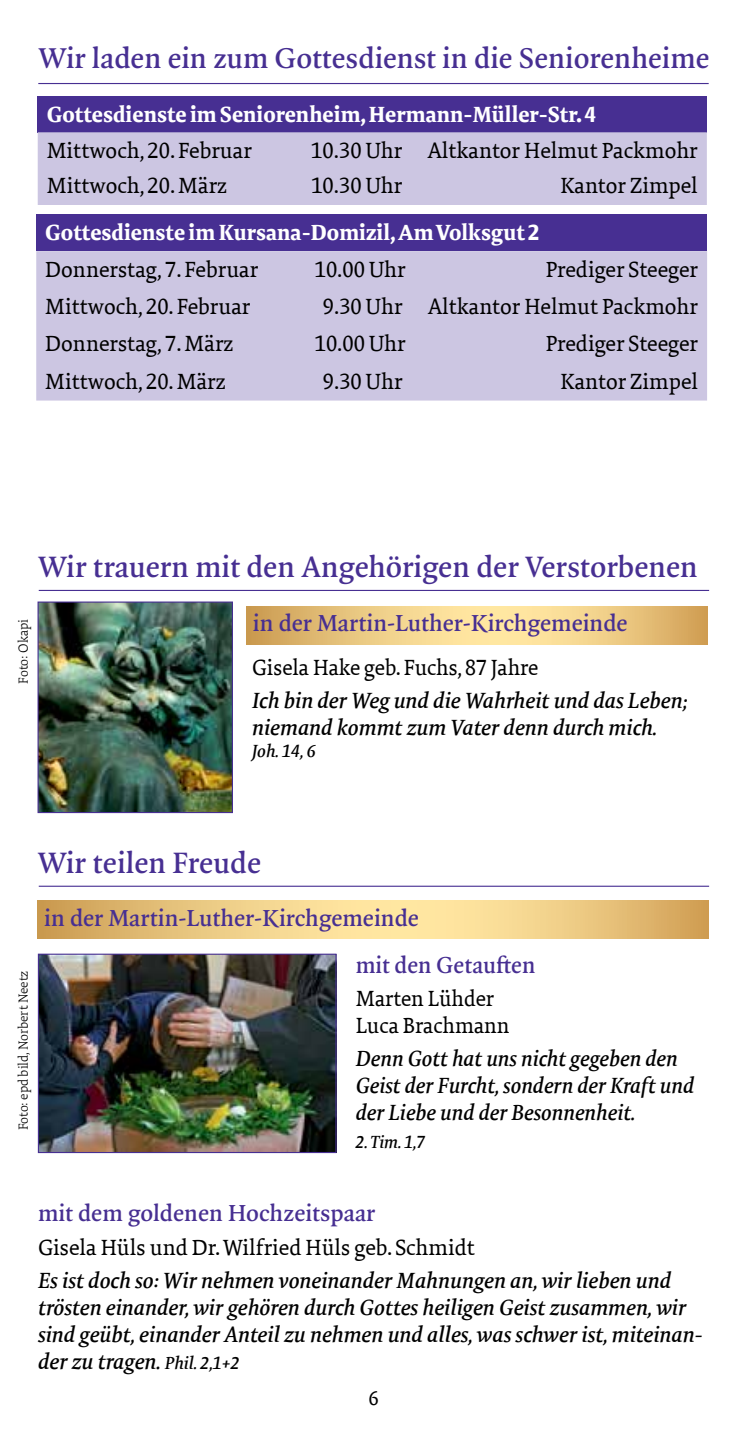
<style>
.page{position:relative;width:747px;height:1436px;background:#fff}
.page>*{position:absolute;margin:0;border:0;box-sizing:border-box;transform-origin:0 0}
.t1{font:600 31.5px "Quadraat OT";color:#472f92}
.t2{font:600 30.6px "Quadraat OT";color:#472f92}
.t3{font:600 24.75px/46.8px "Quadraat OT";color:#472f92}
.t4{font:italic 500 22.5px/27px "Tundra Offc";color:#000}
.t5{font:22.5px/27px "Tundra Offc";color:#000}
.t6{font:700 22.5px "Tundra Offc";color:#fff}
.t7{font:20.25px "Tundra Offc";color:#000}
.t8{font:italic 500 18px "Tundra Offc";color:#000}
.t9{font:300 expanded 13.5px "Tundra Offc";color:#000}
.s1{font-size:18px}
</style>
<div class="page">
<hr style="left:38px;top:83px;width:670px;height:1px;background:#472f92">
<div style="left:36px;top:214px;width:670px;height:37px;background:#472f92"></div>
<div style="left:36px;top:251px;width:670px;height:149px;background:#ccc6e2"></div>
<div style="left:38px;top:96px;width:668px;height:36px;background:#472f92"></div>
<div style="left:38px;top:132px;width:668px;height:73px;background:#ccc6e2"></div>
<hr style="left:39px;top:589px;width:669px;height:2px;background:#472f92">
<svg style="left:246px;top:606px;width:460px;height:38px;background:#ecca83"></svg>
<svg style="left:38px;top:900px;width:669px;height:38px;background:#ecca83"></svg>
<img style="left:40px;top:955px;width:294px;height:195px">
<div style="left:38px;top:953px;width:298px;height:199px;border:1px solid #472f92"></div>
<img style="left:39px;top:603px;width:192px;height:208px">
<div style="left:37px;top:601px;width:196px;height:212px;border:1px solid #472f92"></div>
<hr style="left:39px;top:885px;width:669px;height:1px;background:#472f92">
<h2 class="t2" style="left:39px;top:37px;width:671px">Wir laden ein zum Gottesdienst in die Seniorenheime</h2>
<p class="t6" style="left:47px;top:101px;width:550px">Gottesdienste im Seniorenheim, Hermann-Müller-Str. 4</p>
<p class="t5" style="left:47px;top:138px;width:206px">Mittwoch, 20. Februar</p>
<p class="t5" style="left:311px;top:138px;width:388px">10.30 Uhr Altkantor Helmut Packmohr</p>
<p class="t5" style="left:47px;top:173px;width:182px">Mittwoch, 20. März</p>
<p class="t5" style="left:311px;top:173px;width:92px">10.30 Uhr</p>
<p class="t5" style="left:560px;top:173px;width:139px">Kantor Zimpel</p>
<p class="t6" style="left:45px;top:220px;width:495px">Gottesdienste im Kursana-Domizil, Am Volksgut 2</p>
<p class="t5" style="left:45px;top:257px;width:214px">Donnerstag, 7. Februar</p>
<p class="t5" style="left:314px;top:257px;width:92px">10.00 Uhr</p>
<p class="t5" style="left:545px;top:257px;width:154px">Prediger Steeger</p>
<p class="t5" style="left:45px;top:293px;width:206px">Mittwoch, 20. Februar</p>
<p class="t5" style="left:323px;top:293px;width:376px">9.30 Uhr Altkantor Helmut Packmohr</p>
<p class="t5" style="left:45px;top:331px;width:190px">Donnerstag, 7. März</p>
<p class="t5" style="left:314px;top:331px;width:92px">10.00 Uhr</p>
<p class="t5" style="left:545px;top:331px;width:154px">Prediger Steeger</p>
<p class="t5" style="left:45px;top:369px;width:182px">Mittwoch, 20. März</p>
<p class="t5" style="left:323px;top:369px;width:81px">9.30 Uhr</p>
<p class="t5" style="left:560px;top:369px;width:139px">Kantor Zimpel</p>
<h1 class="t1" style="left:38px;top:546px;width:660px">Wir trauern mit den Angehörigen der Verstorbenen</h1>
<p class="t9" style="left:16px;top:683px;width:66px;rotate:-90deg">Foto: Okapi</p>
<p class="t3" style="left:253px;top:599px;width:376px">in der Martin-Luther-Kirchgemeinde</p>
<p class="t5" style="left:252px;top:654px;width:287px">Gisela Hake geb. Fuchs, 87 Jahre</p>
<p class="t4" style="left:252px;top:687px;width:437px">Ich bin der Weg und die Wahrheit und das Leben; niemand kommt zum Vater denn durch mich.</p>
<p class="t8" style="left:252px;top:740px;width:65px">Joh. 14, 6</p>
<h1 class="t1" style="left:38px;top:841px;width:224px">Wir teilen Freude</h1>
<p class="t3" style="left:355px;top:893px;width:181px;text-indent:-311px">in der Martin-Luther-Kirchgemeinde<br>mit den Getauften</p>
<p class="t5" style="left:355px;top:985px;width:155px">Marten Lühder<br>Luca Brachmann</p>
<p class="t4" style="left:355px;top:1045px;width:340px">Denn Gott hat uns nicht gegeben den<br>Geist der Furcht, sondern der Kraft und der Liebe und der Besonnenheit.</p>
<p class="t8" style="left:355px;top:1131px;width:71px">2. Tim. 1,7</p>
<p class="t9" style="left:16px;top:1130px;width:161px;rotate:-90deg">Foto: epd bild, Norbert Neetz</p>
<p class="t3" style="left:38px;top:1189px;width:338px">mit dem goldenen Hochzeitspaar</p>
<p class="t5" style="left:38px;top:1234px;width:438px">Gisela Hüls und Dr. Wilfried Hüls geb. Schmidt</p>
<p class="t4" style="left:38px;top:1267px;width:665px">Es ist doch so: Wir nehmen voneinander Mahnungen an, wir lieben und trösten einander, wir gehören durch Gottes heiligen Geist zusammen, wir sind geübt, einander Anteil zu nehmen und alles, was schwer ist, miteinan&shy;der zu tragen. <span class="s1">Phil. 2,1+2</span></p>
<p class="t7" style="left:368px;top:1386px;width:12px">6</p>
</div>
